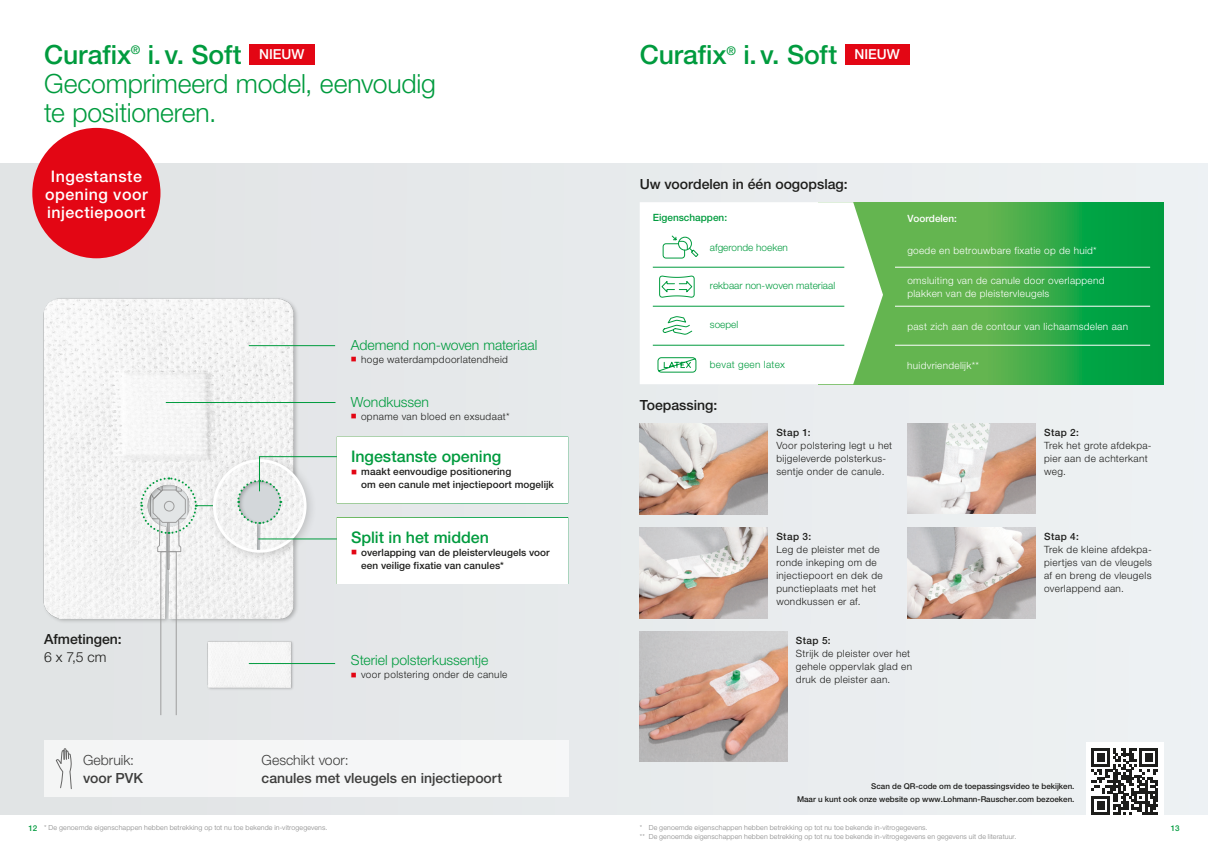
<style>
.page{position:relative;width:1208px;height:859px;background:#fff}
.page>*{position:absolute;margin:0;border:0;box-sizing:border-box;transform-origin:0 0}
.t1{font:300 26.5px/29px "Helvetica Neue LT Pro";letter-spacing:-.005em;color:#009b3e}
.t2{font:500 26.5px "Helvetica Neue LT Pro";letter-spacing:-.005em;color:#009b3e}
.t3{font:500 16px/18px "Helvetica Neue LT Pro";letter-spacing:.03em;color:#fff;text-align:center}
.t4{font:500 16px "Helvetica Neue LT Pro";letter-spacing:-.005em;color:#009b3e}
.t5{font:300 14px "Helvetica Neue LT Pro";color:#009b3e}
.t6{font:500 14px "Helvetica Neue LT Pro";color:#1d1d1b}
.t7{font:500 14px "Helvetica Neue LT Pro";color:#3d3d3c}
.t8{font:300 14px "Helvetica Neue LT Pro";color:#3d3d3c}
.t9{font:300 14px "Helvetica Neue LT Pro";color:#1d1d1b}
.t10{font:300 10px/13px "Helvetica Neue LT Pro";letter-spacing:.035em;color:#1d1d1b}
.t11{font:500 10px/13px "Helvetica Neue LT Pro";letter-spacing:.01em;color:#1d1d1b}
.t12{font:300 10px/13px "Helvetica Neue LT Pro";letter-spacing:.03em;color:#fff}
.t13{font:300 10px "Helvetica Neue LT Pro";color:#009b3e}
.t14{font:500 10px "Helvetica Neue LT Pro";color:#009b3e}
.t15{font:300 10px "Helvetica Neue LT Pro";letter-spacing:.03em;color:#009b3e}
.t16{font:500 10px "Helvetica Neue LT Pro";color:#fff}
.t17{font:500 8px/13px "Helvetica Neue LT Pro";color:#1d1d1b;text-align:right}
.t18{font:500 8px "Helvetica Neue LT Pro";color:#009b3e}
.t19{font:300 7px/9px "Helvetica Neue LT Pro";letter-spacing:.02em;color:#878787}
.s1{font-weight:500}
.s2{color:#e30614}
</style>
<div class="page">
<div style="left:0;top:163px;width:1208px;height:652px;background:#e7eaec"></div>
<div style="left:44px;top:740px;width:524px;height:57px;background:#f5f6f7"></div>
<img style="left:43px;top:297px;width:259px;height:334px">
<div style="left:249px;top:44px;width:65px;height:20px;background:#e30614"></div>
<div style="left:844px;top:44px;width:65px;height:20px;background:#e30614"></div>
<div style="left:206px;top:452px;width:111px;height:111px;background:#1d1d1b;opacity:.2"></div>
<img style="left:214px;top:461px;width:91px;height:90px;border-radius:45px">
<div style="left:213px;top:459px;width:93px;height:94px;border:3px solid #fff;border-radius:50%"></div>
<div style="left:167px;top:522px;width:2px;height:48px;border:1px solid #9d9d9d"></div>
<div style="left:161px;top:551px;width:15px;height:164px;border:1px solid #9d9d9d"></div>
<img style="left:639px;top:423px;width:129px;height:91px">
<img style="left:639px;top:527px;width:129px;height:91px">
<img style="left:907px;top:423px;width:128px;height:91px">
<img style="left:907px;top:527px;width:128px;height:91px">
<img style="left:640px;top:631px;width:147px;height:130px">
<svg style="left:55px;top:748px;width:17px;height:42px"></svg>
<div style="left:32px;top:128px;width:128px;height:130px;background:#e30614;border-radius:50%"></div>
<div style="left:337px;top:437px;width:231px;height:66px;background:#fff"></div>
<div style="left:337px;top:517px;width:231px;height:67px;background:#fff;border:1px solid #fff"></div>
<svg style="left:883px;top:202px;width:280px;height:182px;background:#3bac4a"></svg>
<svg style="left:640px;top:202px;width:243px;height:182px;background:#f3f9f2"></svg>
<hr style="left:653px;top:267px;width:191px;height:1px;background:#009b3e">
<hr style="left:895px;top:267px;width:255px;height:1px;background:#fff">
<hr style="left:653px;top:306px;width:191px;height:1px;background:#009b3e">
<hr style="left:895px;top:306px;width:255px;height:1px;background:#fff">
<hr style="left:653px;top:345px;width:191px;height:1px;background:#009b3e">
<hr style="left:895px;top:345px;width:255px;height:1px;background:#fff">
<svg style="left:136px;top:366px;width:77px;height:186px"></svg>
<svg style="left:662px;top:235px;width:37px;height:24px"></svg>
<svg style="left:657px;top:357px;width:40px;height:16px"></svg>
<img style="left:207px;top:641px;width:95px;height:49px">
<hr style="left:249px;top:345px;width:86px;height:1px;background:#009b3e">
<hr style="left:249px;top:663px;width:86px;height:1px;background:#009b3e">
<hr style="left:166px;top:402px;width:169px;height:1px;background:#009b3e">
<svg style="left:236px;top:456px;width:101px;height:69px"></svg>
<hr style="left:258px;top:539px;width:79px;height:1px;background:#009b3e">
<svg style="left:658px;top:275px;width:37px;height:23px"></svg>
<svg style="left:661px;top:316px;width:32px;height:21px"></svg>
<div style="left:1085px;top:742px;width:78px;height:78px;background:#fff"></div>
<svg style="left:1091px;top:748px;width:67px;height:67px"></svg>
<h1 class="t1" style="left:44px;top:40px;width:393px"><span class="s1">Curafix</span><sup>®</sup> <span class="s1">i.v. Soft</span> <sup>NIEUW<br></sup>Gecomprimeerd model, eenvoudig te positioneren.</h1>
<h1 class="t2" style="left:639px;top:39px;width:262px">Curafix<sup>®</sup> i.v. Soft <sup>NIEUW</sup></h1>
<h2 class="t3" style="left:45px;top:167px;width:104px">Ingestanste opening voor injectiepoort</h2>
<h3 class="t6" style="left:639px;top:176px;width:209px">Uw voordelen in één oogopslag:</h3>
<p class="t14" style="left:653px;top:212px;width:76px">Eigenschappen:</p>
<p class="t16" style="left:907px;top:213px;width:51px">Voordelen:</p>
<p class="t12" style="left:907px;top:243px;width:191px">goede en betrouwbare fixatie op de huid*</p>
<p class="t12" style="left:907px;top:273px;width:199px">omsluiting van de canule door overlappend plakken van de pleistervleugels</p>
<p class="t12" style="left:907px;top:319px;width:222px">past zich aan de contour van lichaamsdelen aan</p>
<p class="t12" style="left:907px;top:358px;width:73px">huidvriendelijk**</p>
<p class="t13" style="left:710px;top:241px;width:79px">afgeronde hoeken</p>
<p class="t13" style="left:710px;top:279px;width:127px">rekbaar non-woven materiaal</p>
<p class="t13" style="left:710px;top:319px;width:30px">soepel</p>
<h3 class="t5" style="left:351px;top:337px;width:188px">Ademend non-woven materiaal</h3>
<p class="t10" style="left:351px;top:353px;width:159px"><span class="s2">■</span> hoge waterdampdoorlatendheid</p>
<p class="t15" style="left:710px;top:359px;width:77px">bevat geen latex</p>
<h3 class="t6" style="left:44px;top:630px;width:79px">Afmetingen:</h3>
<h3 class="t9" style="left:44px;top:648px;width:64px">6 x 7,5 cm</h3>
<h3 class="t8" style="left:83px;top:751px;width:52px">Gebruik:</h3>
<h3 class="t7" style="left:83px;top:769px;width:61px">voor PVK</h3>
<h3 class="t5" style="left:351px;top:394px;width:80px">Wondkussen</h3>
<p class="t10" style="left:351px;top:410px;width:160px"><span class="s2">■</span> opname van bloed en exsudaat*</p>
<h2 class="t4" style="left:351px;top:447px;width:152px">Ingestanste opening</h2>
<p class="t11" style="left:361px;top:465px;width:194px;text-indent:-10px"><span class="s2">■</span> maakt eenvoudige positionering<br>om een canule met injectiepoort mogelijk</p>
<h2 class="t4" style="left:351px;top:527px;width:139px">Split in het midden</h2>
<p class="t11" style="left:361px;top:546px;width:190px;text-indent:-10px"><span class="s2">■</span> overlapping van de pleistervleugels voor een veilige fixatie van canules*</p>
<h3 class="t5" style="left:351px;top:652px;width:139px">Steriel polsterkussentje</h3>
<p class="t10" style="left:351px;top:668px;width:158px"><span class="s2">■</span> voor polstering onder de canule</p>
<h3 class="t8" style="left:262px;top:751px;width:88px">Geschikt voor:</h3>
<h3 class="t7" style="left:262px;top:769px;width:242px">canules met vleugels en injectiepoort</h3>
<h3 class="t6" style="left:639px;top:397px;width:79px">Toepassing:</h3>
<p class="t11" style="left:776px;top:426px;width:36px">Stap 1:</p>
<p class="t10" style="left:776px;top:439px;width:117px">Voor polstering legt u het bijgeleverde polsterkus&shy;sentje onder de canule.</p>
<p class="t11" style="left:776px;top:530px;width:36px">Stap 3:</p>
<p class="t10" style="left:776px;top:543px;width:108px">Leg de pleister met de ronde inkeping om de injectiepoort en dek de punctieplaats met het wondkussen er af.</p>
<p class="t11" style="left:796px;top:634px;width:36px">Stap 5:</p>
<p class="t10" style="left:796px;top:647px;width:118px">Strijk de pleister over het gehele oppervlak glad en druk de pleister aan.</p>
<p class="t11" style="left:1044px;top:426px;width:36px">Stap 2:</p>
<p class="t10" style="left:1044px;top:439px;width:109px">Trek het grote afdekpa&shy;pier aan de achterkant weg.</p>
<p class="t11" style="left:1044px;top:530px;width:36px">Stap 4:</p>
<p class="t10" style="left:1044px;top:543px;width:109px;text-align:justify">Trek de kleine afdekpa&shy;piertjes van de vleugels af en breng de vleugels overlappend aan.</p>
<p class="t17" style="left:797px;top:780px;width:279px">Scan de QR-code om de toepassingsvideo te bekijken.<br>Maar u kunt ook onze website op www.Lohmann-Rauscher.com bezoeken.</p>
<p class="t19" style="left:44px;top:822px;width:285px">* De genoemde eigenschappen hebben betrekking op tot nu toe bekende in-vitrogegevens.</p>
<p class="t19" style="left:640px;top:822px;width:378px">* De genoemde eigenschappen hebben betrekking op tot nu toe bekende in-vitrogegevens.<br>** De genoemde eigenschappen hebben betrekking op tot nu toe bekende in-vitrogegevens en gegevens uit de literatuur.</p>
<p class="t18" style="left:28px;top:823px;width:10px">12</p>
<p class="t18" style="left:1170px;top:823px;width:10px">13</p>
</div>
